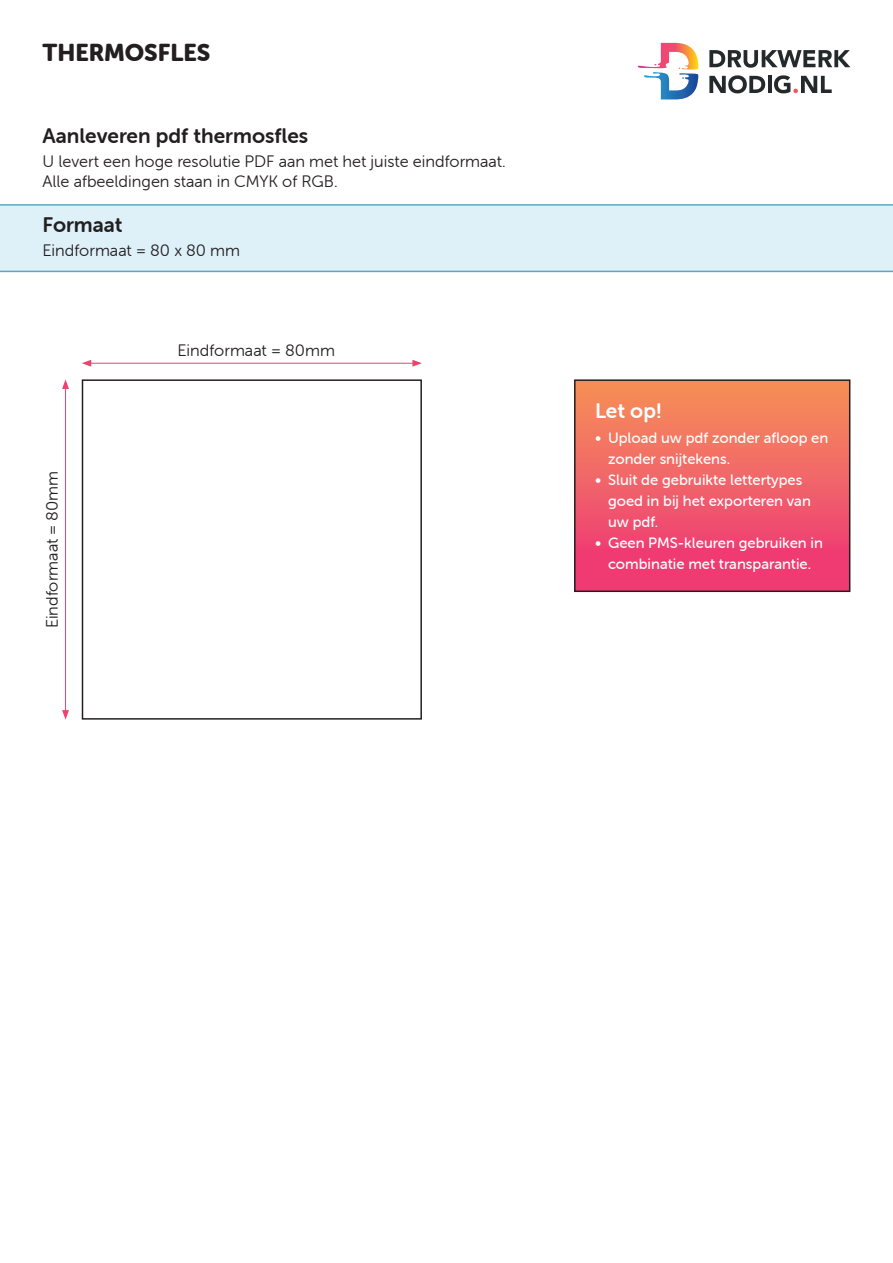
<style>
.page{position:relative;width:893px;height:1263px;background:#fff}
.page>*{position:absolute;margin:0;border:0;box-sizing:border-box;transform-origin:0 0}
.Titel{font:24px "Museo Sans Rounded 900";color:#231f20}
.Kop_1{font:21px "Museo Sans Rounded 700";color:#231f20}
.Kop_1-2{font:21px "Museo Sans Rounded 700";color:#fff}
.Tekst{font:16.5px "Museo Sans Rounded 300";color:#231f20}
.t1{font:15px/21px "Museo Sans Rounded 500";color:#fff}
</style>
<div class="page">
<svg style="left:709px;top:50px;width:141px;height:18px"></svg>
<svg style="left:709px;top:75px;width:56px;height:18px"></svg>
<hr style="left:768px;top:76px;width:3px;height:17px;background:#24292c">
<svg style="left:774px;top:75px;width:58px;height:18px"></svg>
<svg style="left:638px;top:43px;width:60px;height:56px"></svg>
<div style="left:0;top:204px;width:893px;height:68px;background:#def0f8"></div>
<svg style="left:81px;top:379px;width:341px;height:341px"></svg>
<hr style="left:89px;top:363px;width:326px;height:1px;background:#ef4070">
<svg style="left:82px;top:360px;width:9px;height:7px"></svg>
<svg style="left:412px;top:360px;width:10px;height:7px"></svg>
<hr style="left:65px;top:386px;width:1px;height:326px;background:#ef4070">
<svg style="left:62px;top:710px;width:7px;height:10px"></svg>
<svg style="left:62px;top:379px;width:7px;height:10px"></svg>
<div style="left:575px;top:380px;width:275px;height:211px;background:linear-gradient(to bottom,#f59158,#ee3177)"></div>
<div style="left:574px;top:379px;width:276px;height:213px;border:2px solid #231f20"></div>
<p class="Titel" style="left:43px;top:38px;width:169px">THERMOSFLES</p>
<p class="Kop_1" style="left:43px;top:124px;width:267px">Aanleveren pdf thermosfles</p>
<p class="Tekst" style="left:43px;top:153px;width:465px">U levert een hoge resolutie PDF aan met het juiste eindformaat.</p>
<p class="Tekst" style="left:43px;top:173px;width:297px">Alle afbeeldingen staan in CMYK of RGB.</p>
<p class="Kop_1" style="left:43px;top:213px;width:81px">Formaat</p>
<p class="Tekst" style="left:43px;top:242px;width:199px">Eindformaat = 80 x 80 mm</p>
<p class="Tekst" style="left:43px;top:628px;width:159px;rotate:-90deg">Eindformaat = 80mm</p>
<p class="Tekst" style="left:177px;top:341px;width:159px">Eindformaat = 80mm</p>
<p class="Kop_1-2" style="left:595px;top:399px;width:68px">Let op!</p>
<p class="t1" style="left:608px;top:428px;width:222px;text-indent:-13px">• Upload uw pdf zonder afloop en zonder snijtekens.</p>
<p class="t1" style="left:608px;top:470px;width:204px;text-indent:-13px">• Sluit de gebruikte lettertypes goed in bij het exporteren van uw pdf.</p>
<p class="t1" style="left:595px;top:533px;width:229px;text-align:center">• Geen PMS-kleuren gebruiken in combinatie met transparantie.</p>
</div>
